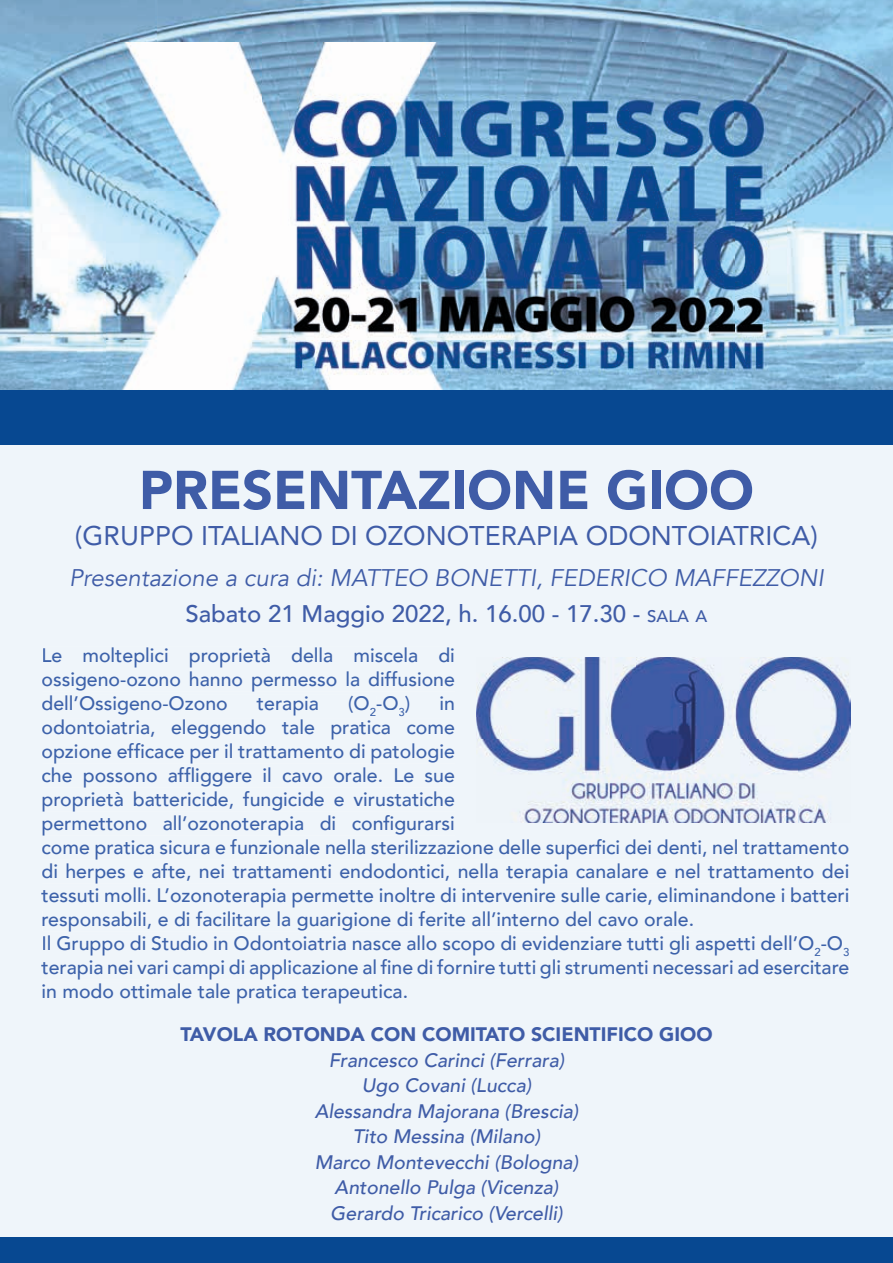
<style>
.page{position:relative;width:893px;height:1263px;background:#fff}
.page>*{position:absolute;margin:0;border:0;box-sizing:border-box;transform-origin:0 0}
.t1{font:900 54px "Avenir";color:#3f5ca7}
.t2{font:27px "Avenir";color:#3f5ca7}
.t3{font:italic 24px/36px "Avenir";color:#3f5ca7;text-align:center}
.t4{font:500 19.5px/24px "Avenir";color:#3d62aa;text-align:justify}
.t5{font:italic 500 19.5px/25.5px "Avenir";color:#3f5ca7;text-align:center}
.t6{font:900 19.5px "Avenir";color:#3f5ca7}
.s1{font-weight:500;font-style:normal}
.s2{font-weight:500;font-style:normal;font-size:16.8px}
</style>
<div class="page">
<div style="left:0;top:444px;width:893px;height:793px;background:#eff5fa"></div>
<div style="left:43px;top:647px;width:412px;height:20px;background:#eff5fa"></div>
<div style="left:42px;top:671px;width:413px;height:20px;background:#eff5fa"></div>
<div style="left:42px;top:695px;width:327px;height:20px;background:#eff5fa"></div>
<div style="left:370px;top:708px;width:6px;height:8px;background:#eff5fa"></div>
<div style="left:377px;top:695px;width:21px;height:15px;background:#eff5fa"></div>
<div style="left:399px;top:708px;width:5px;height:8px;background:#eff5fa"></div>
<div style="left:405px;top:695px;width:50px;height:18px;background:#eff5fa"></div>
<div style="left:42px;top:719px;width:413px;height:20px;background:#eff5fa"></div>
<div style="left:42px;top:743px;width:413px;height:20px;background:#eff5fa"></div>
<div style="left:42px;top:767px;width:413px;height:20px;background:#eff5fa"></div>
<div style="left:43px;top:791px;width:412px;height:20px;background:#eff5fa"></div>
<div style="left:43px;top:815px;width:412px;height:20px;background:#eff5fa"></div>
<div style="left:42px;top:839px;width:807px;height:20px;background:#eff5fa"></div>
<div style="left:42px;top:863px;width:807px;height:20px;background:#eff5fa"></div>
<div style="left:41px;top:887px;width:808px;height:20px;background:#eff5fa"></div>
<div style="left:43px;top:911px;width:650px;height:20px;background:#eff5fa"></div>
<div style="left:43px;top:935px;width:770px;height:20px;background:#eff5fa"></div>
<div style="left:815px;top:948px;width:5px;height:8px;background:#eff5fa"></div>
<div style="left:821px;top:935px;width:21px;height:15px;background:#eff5fa"></div>
<div style="left:844px;top:948px;width:5px;height:8px;background:#eff5fa"></div>
<div style="left:41px;top:959px;width:808px;height:20px;background:#eff5fa"></div>
<div style="left:43px;top:983px;width:364px;height:20px;background:#eff5fa"></div>
<img style="left:476px;top:657px;width:374px;height:166px">
<img style="left:0;top:0;width:157px;height:390px">
<img style="left:157px;top:0;width:736px;height:50px">
<img style="left:787px;top:50px;width:106px;height:340px">
<img style="left:106px;top:43px;width:681px;height:347px">
<div style="left:0;top:390px;width:893px;height:54px;background:#074891"></div>
<div style="left:0;top:1237px;width:893px;height:26px;background:#074891"></div>
<h1 class="t1" style="left:139px;top:444px;width:616px">PRESENTAZIONE GIOO</h1>
<h2 class="t2" style="left:75px;top:514px;width:744px">(GRUPPO ITALIANO DI OZONOTERAPIA ODONTOIATRICA)</h2>
<p class="t3" style="left:69px;top:560px;width:756px">Presentazione a cura di: MATTEO BONETTI, FEDERICO MAFFEZZONI<br><span class="s1">Sabato 21 Maggio 2022, h. 16.00 - 17.30 -</span> <span class="s2">SALA A</span></p>
<p class="t4" style="left:41px;top:642px;width:415px">Le molteplici proprietà della miscela di ossigeno-ozono hanno permesso la diffusione dell’Ossigeno-Ozono</p>
<p class="t4" style="left:257px;top:690px;width:64px">terapia</p>
<p class="t4" style="left:348px;top:690px;width:64px">(O<sub>2</sub>-O<sub>3</sub>)</p>
<p class="t4" style="left:41px;top:690px;width:809px;text-align:left;text-indent:398px">in<br>odontoiatria, eleggendo tale pratica come<br>opzione efficace per il trattamento di patologie<br>che possono affliggere il cavo orale. Le sue<br>proprietà battericide, fungicide e virustatiche<br>permettono all’ozonoterapia di configurarsi<br>come pratica sicura e funzionale nella sterilizzazione delle superfici dei denti, nel trattamento di herpes e afte, nei trattamenti endodontici, nella terapia canalare e nel trattamento dei tessuti molli. L’ozonoterapia permette inoltre di intervenire sulle carie, eliminandone i batteri responsabili, e di facilitare la guarigione di ferite all’interno del cavo orale.<br>Il Gruppo di Studio in Odontoiatria nasce allo scopo di evidenziare tutti gli aspetti dell’O<sub>2</sub>-O<sub>3 </sub>terapia nei vari campi di applicazione al fine di fornire tutti gli strumenti necessari ad esercitare in modo ottimale tale pratica terapeutica.</p>
<p class="t6" style="left:180px;top:1017px;width:534px">TAVOLA ROTONDA CON COMITATO SCIENTIFICO GIOO</p>
<p class="t5" style="left:315px;top:1047px;width:265px">Francesco Carinci (Ferrara)<br>Ugo Covani (Lucca)<br>Alessandra Majorana (Brescia)<br>Tito Messina (Milano)<br>Marco Montevecchi (Bologna)<br>Antonello Pulga (Vicenza)<br>Gerardo Tricarico (Vercelli)</p>
</div>
